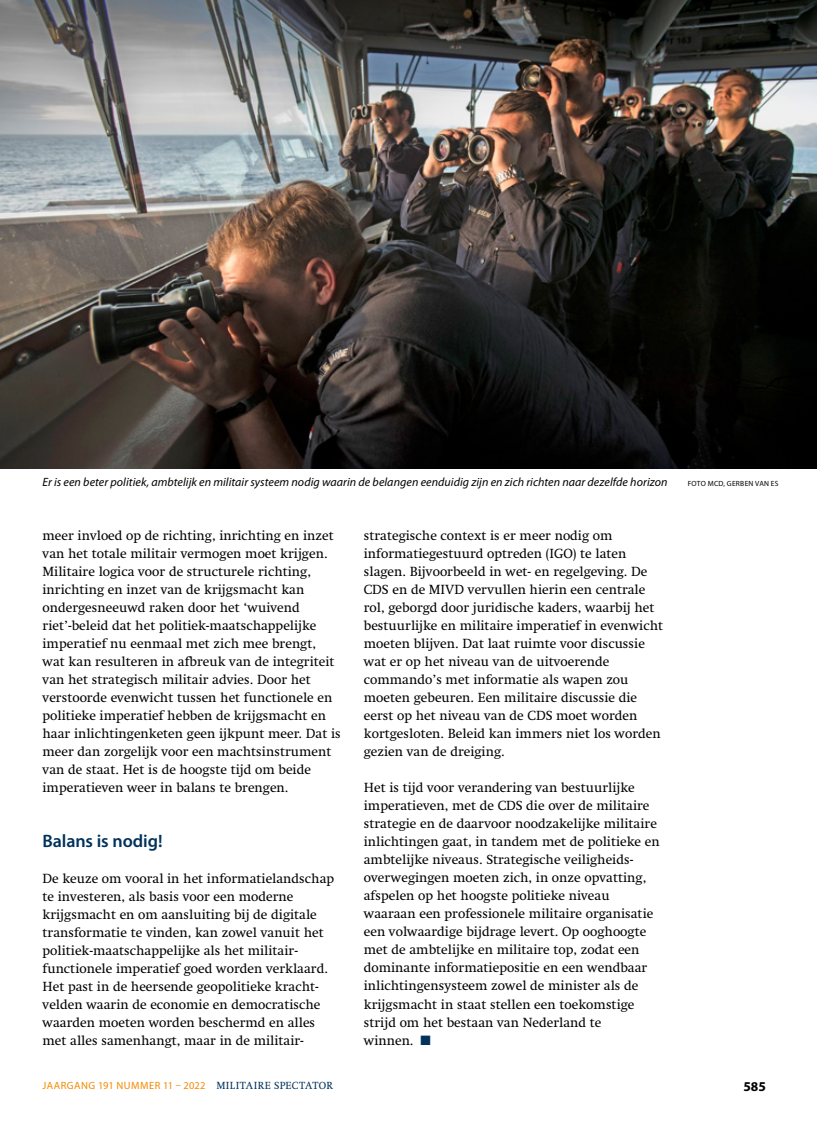
<style>
.page{position:relative;width:817px;height:1136px;background:#fff}
.page>*{position:absolute;margin:0;border:0;box-sizing:border-box;transform-origin:0 0}
.t1{font:600 18px "Myriad Pro";color:#00325c}
.t2{font:13.5px/18px "Swift LT Std";color:#000}
.t3{font:700 13.5px "Myriad Pro";color:#000}
.t4{font:italic 12px "Myriad Pro";letter-spacing:.005em;color:#000}
.t5{font:10.5px "Myriad Pro";letter-spacing:.045em;color:#f58900}
.t6{font:7.5px "Myriad Pro";letter-spacing:.03em;color:#000}
.s1{color:#00325c}
.s2{font-family:"Swift LT Std";color:#00325c}
</style>
<div class="page">
<img style="left:0;top:0;width:816px;height:468px">
<p class="t4" style="left:43px;top:475px;width:626px">Er is een beter politiek, ambtelijk en militair systeem nodig waarin de belangen eenduidig zijn en zich richten naar dezelfde horizon</p>
<p class="t6" style="left:687px;top:479px;width:92px">FOTO MCD, GERBEN VAN ES</p>
<p class="t2" style="left:43px;top:527px;width:300px">meer invloed op de richting, inrichting en inzet van het totale militair vermogen moet krijgen.<br>Militaire logica voor de structurele richting, inrichting en inzet van de krijgsmacht kan ondergesneeuwd raken door het ‘wuivend riet’-beleid dat het politiek-maatschappelijke imperatief nu eenmaal met zich mee brengt, wat kan resulteren in afbreuk van de integriteit van het strategisch militair advies. Door het verstoorde evenwicht tussen het functionele en politieke imperatief hebben de krijgsmacht en haar inlichtingenketen geen ijkpunt meer. Dat is meer dan zorgelijk voor een machtsinstrument van de staat. Het is de hoogste tijd om beide imperatieven weer in balans te brengen.</p>
<h1 class="t1" style="left:43px;top:829px;width:121px">BALANS IS NODIG!</h1>
<p class="t2" style="left:43px;top:869px;width:293px">De keuze om vooral in het informatielandschap te investeren, als basis voor een moderne krijgsmacht en om aansluiting bij de digitale transformatie te vinden, kan zowel vanuit het politiek-maatschappelijke als het militair&shy;functionele imperatief goed worden verklaard.<br>Het past in de heersende geopolitieke kracht&shy;velden waarin de economie en democratische waarden moeten worden beschermd en alles met alles samenhangt, maar in de militair-</p>
<p class="t2" style="left:364px;top:527px;width:301px">strategische context is er meer nodig om informatiegestuurd optreden (IGO) te laten slagen. Bijvoorbeeld in wet- en regelgeving. De CDS en de MIVD vervullen hierin een centrale rol, geborgd door juridische kaders, waarbij het bestuurlijke en militaire imperatief in evenwicht moeten blijven. Dat laat ruimte voor discussie wat er op het niveau van de uitvoerende commando’s met informatie als wapen zou moeten gebeuren. Een militaire discussie die eerst op het niveau van de CDS moet worden kortgesloten. Beleid kan immers niet los worden gezien van de dreiging.</p>
<p class="t2" style="left:364px;top:779px;width:297px">Het is tijd voor verandering van bestuurlijke imperatieven, met de CDS die over de militaire strategie en de daarvoor noodzakelijke militaire inlichtingen gaat, in tandem met de politieke en ambtelijke niveaus. Strategische veiligheids&shy;overwegingen moeten zich, in onze opvatting, afspelen op het hoogste politieke niveau waaraan een professionele militaire organisatie een volwaardige bijdrage levert. Op ooghoogte met de ambtelijke en militaire top, zodat een dominante informatiepositie en een wendbaar inlichtingensysteem zowel de minister als de krijgsmacht in staat stellen een toekomstige strijd om het bestaan van Nederland te<br>winnen. <span class="s1">■</span></p>
<p class="t5" style="left:43px;top:1078px;width:292px">JAARGANG 191 NUMMER 11 – 2022 <span class="s2">MILITAIRE SPECTATOR</span></p>
<p class="t3" style="left:743px;top:1077px;width:24px">585</p>
</div>
